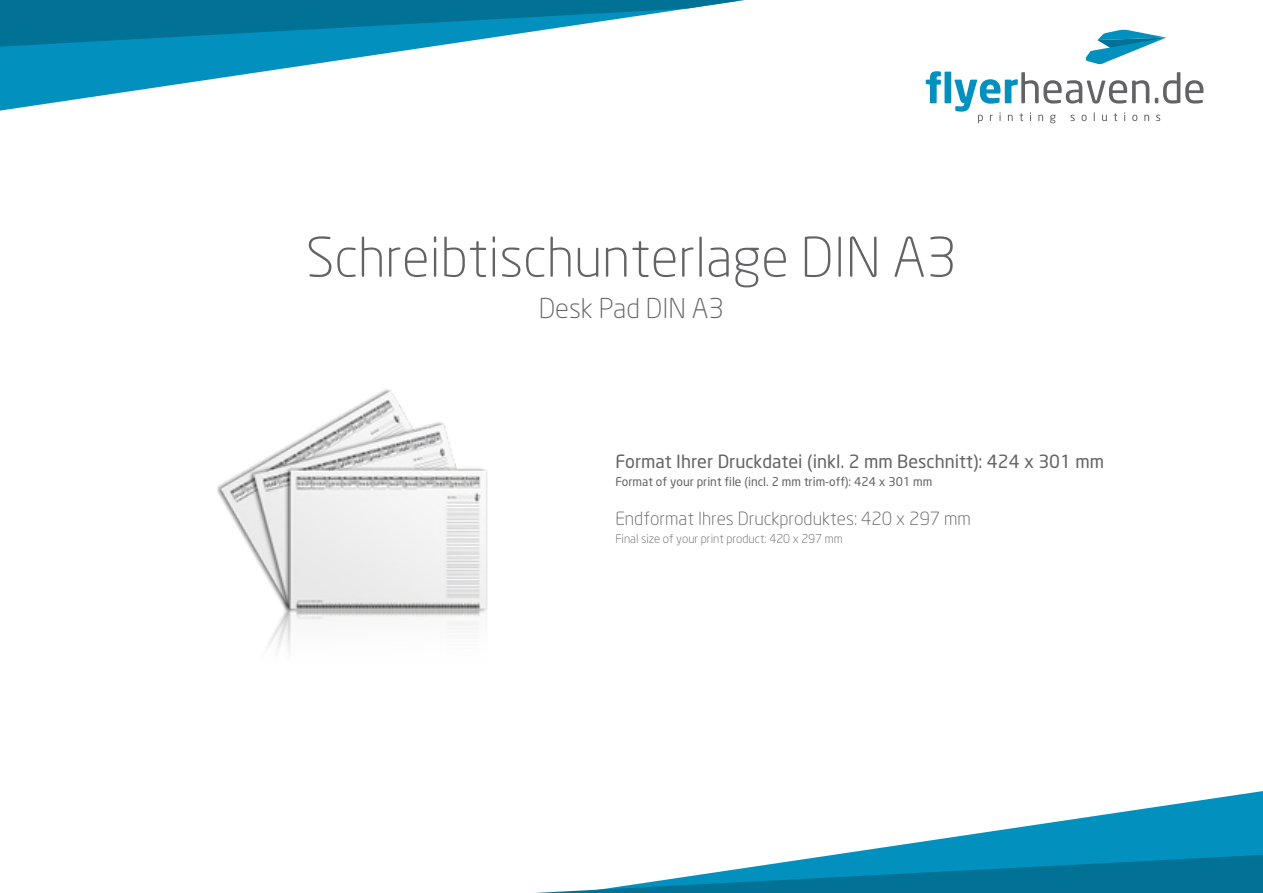
<style>
.page{position:relative;width:1263px;height:893px;background:#fff}
.page>*{position:absolute;margin:0;border:0;box-sizing:border-box;transform-origin:0 0}
.t1{font:300 54px "Neo Sans";color:#636366}
.t2{font:300 27px "Neo Sans";color:#636366}
.t3{font:18px "Neo Sans";color:#636366}
.t4{font:300 18px "Neo Sans";color:#636366}
.t5{font:12px "Neo Sans";color:#636366}
.t6{font:300 12px "Neo Sans";color:#636366}
</style>
<div class="page">
<svg style="left:0;top:47px;width:428px;height:64px"></svg>
<svg style="left:0;top:0;width:744px;height:47px"></svg>
<svg style="left:833px;top:791px;width:430px;height:64px"></svg>
<svg style="left:535px;top:855px;width:728px;height:38px"></svg>
<svg style="left:1085px;top:29px;width:81px;height:35px"></svg>
<svg style="left:1156px;top:115px;width:4px;height:6px"></svg>
<svg style="left:1155px;top:72px;width:48px;height:32px"></svg>
<svg style="left:926px;top:71px;width:15px;height:32px"></svg>
<div style="left:944px;top:72px;width:7px;height:31px;background:#0291be"></div>
<svg style="left:954px;top:72px;width:195px;height:51px"></svg>
<img style="left:217px;top:389px;width:271px;height:262px">
<h1 class="t1" style="left:306px;top:225px;width:653px">Schreibtischunterlage DIN A3</h1>
<h2 class="t2" style="left:539px;top:292px;width:187px">Desk Pad DIN A3</h2>
<p class="t3" style="left:615px;top:450px;width:490px">Format Ihrer Druckdatei (inkl. 2 mm Beschnitt): 424 x 301 mm</p>
<p class="t5" style="left:615px;top:474px;width:319px">Format of your print file (incl. 2 mm trim-off): 424 x 301 mm</p>
<p class="t4" style="left:615px;top:507px;width:357px">Endformat Ihres Druckproduktes: 420 x 297 mm</p>
<p class="t6" style="left:615px;top:531px;width:229px">Final size of your print product: 420 x 297 mm</p>
</div>
